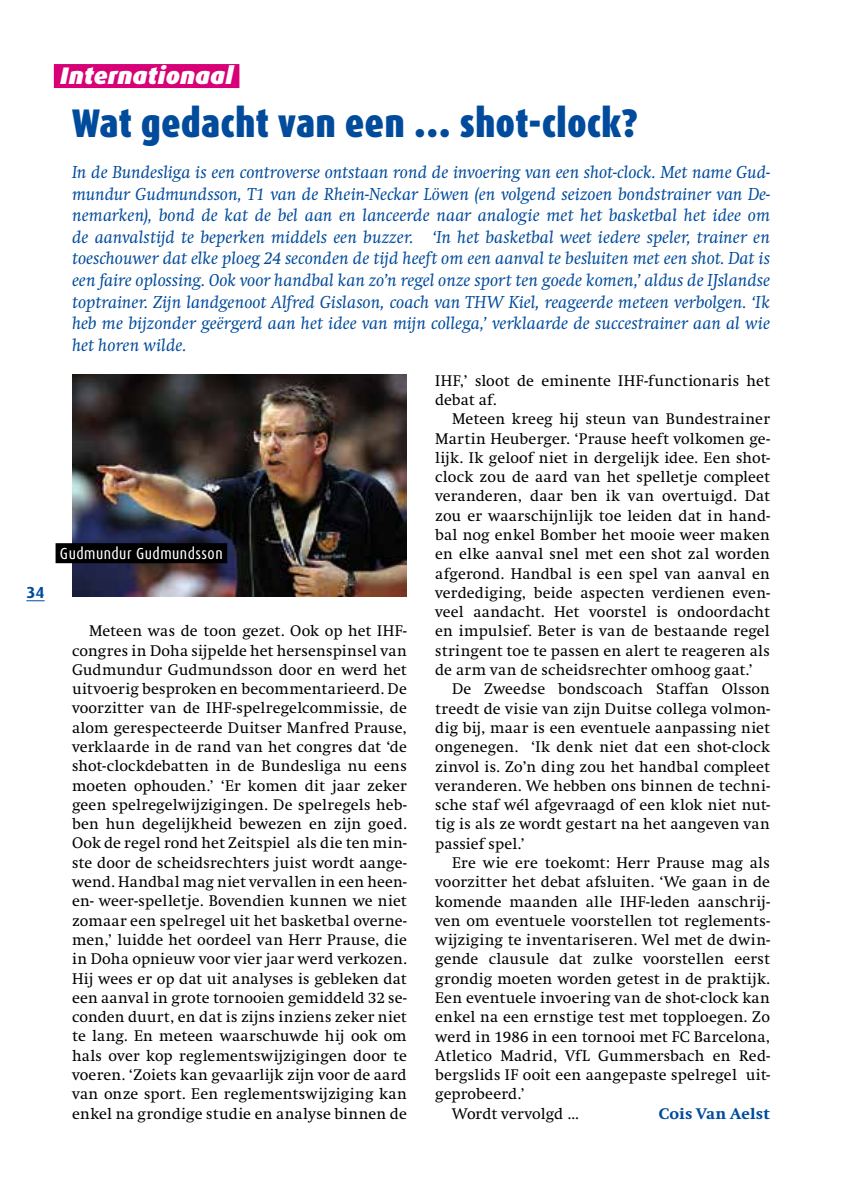
<style>
.page{position:relative;width:842px;height:1191px;background:#fff}
.page>*{position:absolute;margin:0;border:0;box-sizing:border-box;transform-origin:0 0}
.t1{font:900 40px "Dax Condensed";color:#004b9c}
.t2{font:italic 900 24px "Dax";letter-spacing:.005em;color:#fff}
.t3{font:italic 18px/21.6px "Swift";letter-spacing:.005em;color:#004b9c;text-align:justify}
.t4{font:16px/19.2px "Swift";letter-spacing:.01em;color:#000;text-align:justify}
.t5{font:16px "Dax Condensed";letter-spacing:.03em;color:#fff}
.t6{font:800 16px "Swift";letter-spacing:.015em;color:#004b9c}
.t7{font:700 16px "Dax";color:#004b9c}
</style>
<div class="page">
<svg style="left:26px;top:600px;width:19px;height:1px"></svg>
<div style="left:54px;top:64px;width:185px;height:24px;background:#d70077"></div>
<img style="left:72px;top:374px;width:334px;height:222px">
<div style="left:56px;top:543px;width:171px;height:20px;background:#000"></div>
<p class="t7" style="left:26px;top:583px;width:20px">34</p>
<h2 class="t2" style="left:60px;top:62px;width:175px">Internationaal</h2>
<h1 class="t1" style="left:72px;top:100px;width:567px">Wat gedacht van een … shot-clock?</h1>
<p class="t3" style="left:72px;top:162px;width:700px">In de Bundesliga is een controverse ontstaan rond de invoering van een shot-clock. Met name Gud&shy;mundur Gudmundsson, T1 van de Rhein-Neckar Löwen (en volgend seizoen bondstrainer van De&shy;nemarken), bond de kat de bel aan en lanceerde naar analogie met het basketbal het idee om de aanvalstijd te beperken middels een buzzer. ‘In het basketbal weet iedere speler, trainer en toeschouwer dat elke ploeg 24 seconden de tijd heeft om een aanval te besluiten met een shot. Dat is een faire oplossing. Ook voor handbal kan zo’n regel onze sport ten goede komen,’ aldus de IJslandse toptrainer. Zijn landgenoot Alfred Gislason, coach van THW Kiel, reageerde meteen verbolgen. ‘Ik heb me bijzonder geërgerd aan het idee van mijn collega,’ verklaarde de succestrainer aan al wie het horen wilde.</p>
<p class="t5" style="left:60px;top:545px;width:164px">Gudmundur Gudmundsson</p>
<p class="t4" style="left:72px;top:622px;width:336px;text-indent:17px">Meteen was de toon gezet. Ook op het IHF&shy;congres in Doha sijpelde het hersenspinsel van Gudmundur Gudmundsson door en werd het uitvoerig besproken en becommentarieerd. De voorzitter van de IHF-spelregelcommissie, de alom gerespecteerde Duitser Manfred Prause, verklaarde in de rand van het congres dat ‘de shot-clockdebatten in de Bundesliga nu eens moeten ophouden.’ ‘Er komen dit jaar zeker geen spelregelwijzigingen. De spelregels heb&shy;ben hun degelijkheid bewezen en zijn goed.<br>Ook de regel rond het Zeitspiel als die ten min&shy;ste door de scheidsrechters juist wordt aange&shy;wend. Handbal mag niet vervallen in een heen&shy;en- weer-spelletje. Bovendien kunnen we niet zomaar een spelregel uit het basketbal overne&shy;men,’ luidde het oordeel van Herr Prause, die in Doha opnieuw voor vier jaar werd verkozen.<br>Hij wees er op dat uit analyses is gebleken dat een aanval in grote tornooien gemiddeld 32 se&shy;conden duurt, en dat is zijns inziens zeker niet te lang. En meteen waarschuwde hij ook om hals over kop reglementswijzigingen door te voeren. ‘Zoiets kan gevaarlijk zijn voor de aard van onze sport. Een reglementswijziging kan enkel na grondige studie en analyse binnen de</p>
<p class="t4" style="left:435px;top:371px;width:336px">IHF,’ sloot de eminente IHF-functionaris het debat af.</p>
<p class="t4" style="left:435px;top:410px;width:336px;text-indent:17px">Meteen kreeg hij steun van Bundestrainer Martin Heuberger. ‘Prause heeft volkomen ge&shy;lijk. Ik geloof niet in dergelijk idee. Een shot&shy;clock zou de aard van het spelletje compleet veranderen, daar ben ik van overtuigd. Dat zou er waarschijnlijk toe leiden dat in hand&shy;bal nog enkel Bomber het mooie weer maken en elke aanval snel met een shot zal worden afgerond. Handbal is een spel van aanval en verdediging, beide aspecten verdienen even&shy;veel aandacht. Het voorstel is ondoordacht en impulsief. Beter is van de bestaande regel stringent toe te passen en alert te reageren als de arm van de scheidsrechter omhoog gaat.’</p>
<p class="t4" style="left:435px;top:680px;width:336px;text-indent:17px">De Zweedse bondscoach Staffan Olsson treedt de visie van zijn Duitse collega volmon&shy;dig bij, maar is een eventuele aanpassing niet ongenegen. ‘Ik denk niet dat een shot-clock zinvol is. Zo’n ding zou het handbal compleet veranderen. We hebben ons binnen de techni&shy;sche staf wél afgevraagd of een klok niet nut&shy;tig is als ze wordt gestart na het aangeven van passief spel.’</p>
<p class="t4" style="left:452px;top:853px;width:319px">Ere wie ere toekomt: Herr Prause mag als</p>
<p class="t4" style="left:435px;top:872px;width:336px">voorzitter het debat afsluiten. ‘We gaan in de</p>
<p class="t4" style="left:435px;top:892px;width:336px">komende maanden alle IHF-leden aanschrij-</p>
<p class="t4" style="left:435px;top:911px;width:336px">ven om eventuele voorstellen tot reglements-</p>
<p class="t4" style="left:435px;top:930px;width:336px">wijziging te inventariseren. Wel met de dwin-</p>
<p class="t4" style="left:435px;top:950px;width:336px">gende clausule dat zulke voorstellen eerst</p>
<p class="t4" style="left:435px;top:969px;width:336px">grondig moeten worden getest in de praktijk.</p>
<p class="t4" style="left:435px;top:988px;width:336px">Een eventuele invoering van de shot-clock kan</p>
<p class="t4" style="left:435px;top:1007px;width:336px">enkel na een ernstige test met topploegen. Zo</p>
<p class="t4" style="left:435px;top:1027px;width:336px">werd in 1986 in een tornooi met FC Barcelona,</p>
<p class="t4" style="left:435px;top:1046px;width:336px">Atletico Madrid, VfL Gummersbach en Red-</p>
<p class="t4" style="left:435px;top:1065px;width:336px">bergslids IF ooit een aangepaste spelregel uit-</p>
<p class="t4" style="left:435px;top:1084px;width:91px">geprobeerd.’</p>
<p class="t4" style="left:452px;top:1104px;width:128px">Wordt vervolgd …</p>
<p class="t6" style="left:659px;top:1104px;width:113px">Cois Van Aelst</p>
</div>
